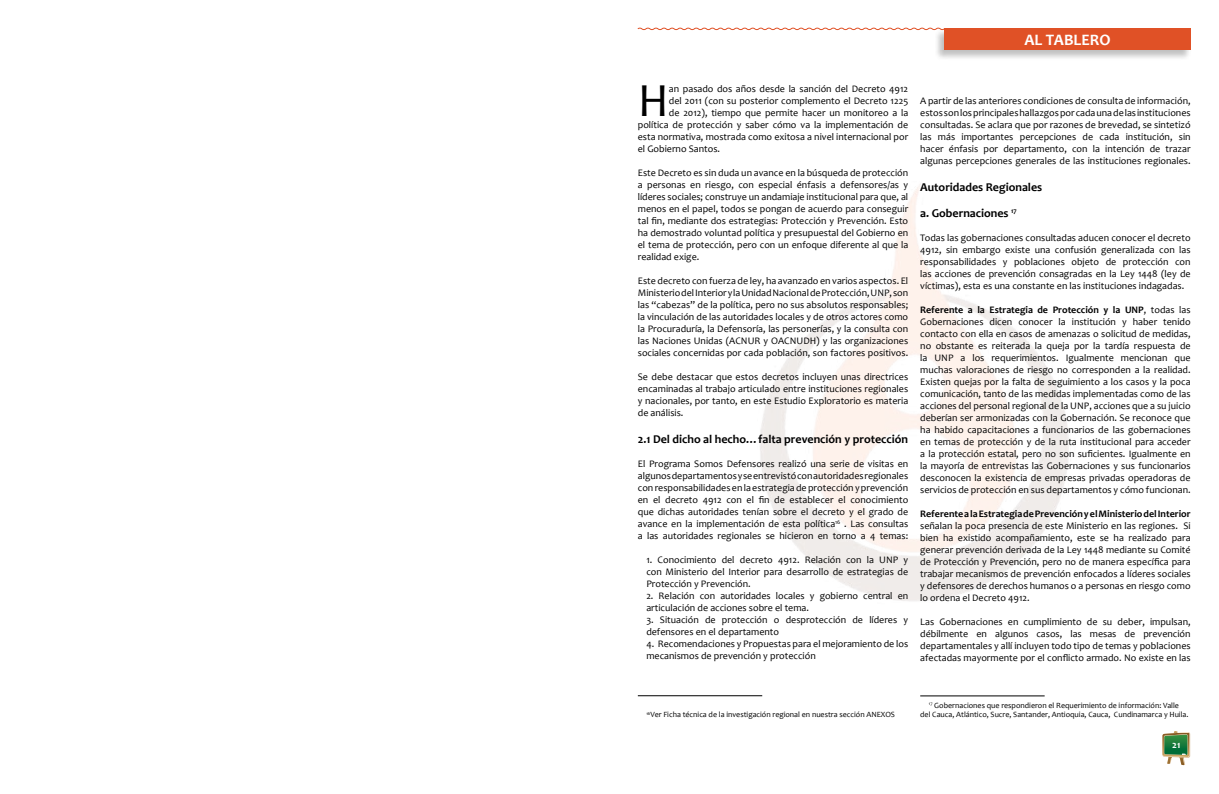
<style>
.page{position:relative;width:1219px;height:794px;background:#fff}
.page>*{position:absolute;margin:0;border:0;box-sizing:border-box;transform-origin:0 0}
.t1{font:47.8px "Candara";color:#000}
.t2{font:700 16px "Candara";color:#fff}
.t3{font:700 12px "Candara";color:#000}
.t4{font:10px/12px "Candara";color:#000;text-align:justify}
.t5{font:700 10px "Candara";color:#000}
.t6{font:700 10px "Candara";color:#fff}
.t7{font:8px/9.6px "Candara";color:#000;text-align:center}
.s1{font-weight:700}
</style>
<div class="page">
<svg style="left:1162px;top:731px;width:28px;height:34px"></svg>
<div style="left:934px;top:28px;width:257px;height:32px;background:#000;opacity:.25"></div>
<div style="left:944px;top:28px;width:247px;height:22px;background:#e05126"></div>
<svg style="left:637px;top:27px;width:307px;height:4px"></svg>
<hr style="left:638px;top:695px;width:124px;height:1px;background:#000">
<hr style="left:920px;top:695px;width:125px;height:1px;background:#000">
<h2 class="t2" style="left:1024px;top:30px;width:87px">AL TABLERO</h2>
<h1 class="t1" style="left:638px;top:72px;width:33px">H</h1>
<p class="t4" style="left:669px;top:83px;width:241px">an pasado dos años desde la sanción del Decreto 4912</p>
<p class="t4" style="left:669px;top:95px;width:241px">del 2011 (con su posterior complemento el Decreto 1225</p>
<p class="t4" style="left:669px;top:107px;width:241px">de 2012), tiempo que permite hacer un monitoreo a la</p>
<p class="t4" style="left:638px;top:119px;width:272px">política de protección y saber cómo va la implementación de</p>
<p class="t4" style="left:638px;top:131px;width:272px">esta normativa, mostrada como exitosa a nivel internacional por</p>
<p class="t4" style="left:638px;top:143px;width:84px">el Gobierno Santos.</p>
<p class="t4" style="left:638px;top:167px;width:272px">Este Decreto es sin duda un avance en la búsqueda de protección a personas en riesgo, con especial énfasis a defensores/as y líderes sociales; construye un andamiaje institucional para que, al menos en el papel, todos se pongan de acuerdo para conseguir tal fin, mediante dos estrategias: Protección y Prevención. Esto ha demostrado voluntad política y presupuestal del Gobierno en el tema de protección, pero con un enfoque diferente al que la realidad exige.</p>
<p class="t4" style="left:638px;top:275px;width:272px">Este decreto con fuerza de ley, ha avanzado en varios aspectos. El Ministerio del Interior y la Unidad Nacional de Protección, UNP, son las “cabezas” de la política, pero no sus absolutos responsables; la vinculación de las autoridades locales y de otros actores como la Procuraduría, la Defensoría, las personerías, y la consulta con las Naciones Unidas (ACNUR y OACNUDH) y las organizaciones sociales concernidas por cada población, son factores positivos.</p>
<p class="t4" style="left:638px;top:371px;width:272px">Se debe destacar que estos decretos incluyen unas directrices encaminadas al trabajo articulado entre instituciones regionales y nacionales, por tanto, en este Estudio Exploratorio es materia de análisis.</p>
<p class="t3" style="left:638px;top:432px;width:272px">2.1 Del dicho al hecho…falta prevención y protección</p>
<p class="t4" style="left:638px;top:457px;width:272px">El Programa Somos Defensores realizó una serie de visitas en algunos departamentos y se entrevistó con autoridades regionales con responsabilidades en la estrategia de protección y prevención en el decreto 4912 con el fin de establecer el conocimiento que dichas autoridades tenían sobre el decreto y el grado de avance en la implementación de esta política<sup>16</sup> . Las consultas a las autoridades regionales se hicieron en torno a 4 temas:</p>
<p class="t4" style="left:646px;top:553px;width:263px">1. Conocimiento del decreto 4912. Relación con la UNP y con Ministerio del Interior para desarrollo de estrategias de Protección y Prevención.</p>
<p class="t4" style="left:646px;top:589px;width:263px">2. Relación con autoridades locales y gobierno central en articulación de acciones sobre el tema.</p>
<p class="t4" style="left:646px;top:613px;width:263px">3. Situación de protección o desprotección de líderes y defensores en el departamento</p>
<p class="t4" style="left:646px;top:637px;width:263px">4. Recomendaciones y Propuestas para el mejoramiento de los mecanismos de prevención y protección</p>
<p class="t4" style="left:920px;top:95px;width:272px">A partir de las anteriores condiciones de consulta de información, estos son los principales hallazgos por cada una de las instituciones consultadas. Se aclara que por razones de brevedad, se sintetizó las más importantes percepciones de cada institución, sin hacer énfasis por departamento, con la intención de trazar algunas percepciones generales de las instituciones regionales.</p>
<p class="t3" style="left:920px;top:180px;width:123px">Autoridades Regionales</p>
<p class="t3" style="left:920px;top:206px;width:98px">a. Gobernaciones <sup>17</sup></p>
<p class="t4" style="left:920px;top:232px;width:272px">Todas las gobernaciones consultadas aducen conocer el decreto 4912, sin embargo existe una confusión generalizada con las responsabilidades y poblaciones objeto de protección con las acciones de prevención consagradas en la Ley 1448 (ley de víctimas), esta es una constante en las instituciones indagadas.</p>
<p class="t4" style="left:920px;top:304px;width:272px"><span class="s1">Referente a la Estrategia de Protección y la UNP</span>, todas las Gobernaciones dicen conocer la institución y haber tenido contacto con ella en casos de amenazas o solicitud de medidas, no obstante es reiterada la queja por la tardía respuesta de la UNP a los requerimientos. Igualmente mencionan que muchas valoraciones de riesgo no corresponden a la realidad.<br>Existen quejas por la falta de seguimiento a los casos y la poca comunicación, tanto de las medidas implementadas como de las acciones del personal regional de la UNP, acciones que a su juicio deberían ser armonizadas con la Gobernación. Se reconoce que ha habido capacitaciones a funcionarios de las gobernaciones en temas de protección y de la ruta institucional para acceder a la protección estatal, pero no son suficientes. Igualmente en la mayoría de entrevistas las Gobernaciones y sus funcionarios desconocen la existencia de empresas privadas operadoras de servicios de protección en sus departamentos y cómo funcionan.</p>
<p class="t5" style="left:920px;top:508px;width:272px">Referente a la Estrategia de Prevención y el Ministerio del Interior</p>
<p class="t4" style="left:920px;top:520px;width:272px">señalan la poca presencia de este Ministerio en las regiones. Si bien ha existido acompañamiento, este se ha realizado para generar prevención derivada de la Ley 1448 mediante su Comité de Protección y Prevención, pero no de manera específica para trabajar mecanismos de prevención enfocados a líderes sociales y defensores de derechos humanos o a personas en riesgo como lo ordena el Decreto 4912.</p>
<p class="t4" style="left:920px;top:616px;width:272px">Las Gobernaciones en cumplimiento de su deber, impulsan, débilmente en algunos casos, las mesas de prevención departamentales y allí incluyen todo tipo de temas y poblaciones afectadas mayormente por el conflicto armado. No existe en las</p>
<p class="t7" style="left:646px;top:710px;width:250px"><sup>16</sup>Ver Ficha técnica de la investigación regional en nuestra sección ANEXOS</p>
<p class="t7" style="left:920px;top:700px;width:270px"><sup>17</sup> Gobernaciones que respondieron el Requerimiento de información: Valle<br>del Cauca, Atlántico, Sucre, Santander, Antioquia, Cauca, Cundinamarca y Huila.</p>
<p class="t6" style="left:1172px;top:738px;width:10px">21</p>
</div>
